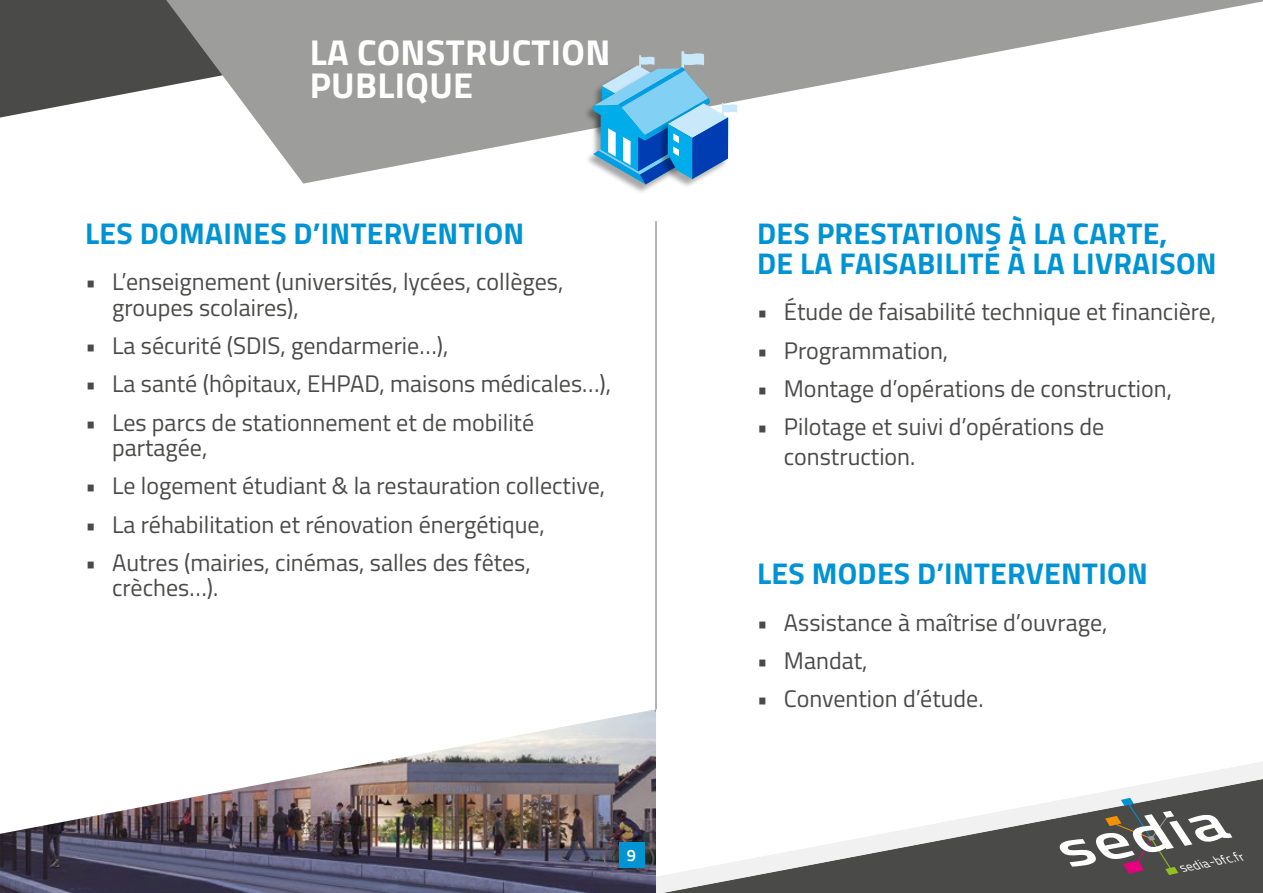
<style>
.page{position:relative;width:1263px;height:893px;background:#fff}
.page>*{position:absolute;margin:0;border:0;box-sizing:border-box;transform-origin:0 0}
.t1{font:700 36px "Titillium";letter-spacing:.01em;color:#fff}
.t2{font:700 30px/30px "Titillium";letter-spacing:.01em;color:#0093d3}
.t3{font:24px/25.5px "Titillium";color:#4a4a49}
.t4{font:600 16.5px "Titillium";color:#fff}
.t5{font:italic 12.6px "Titillium";color:#fff}
</style>
<div class="page">
<svg style="left:0;top:0;width:166px;height:118px;background:#626261"></svg>
<svg style="left:656px;top:762px;width:607px;height:131px"></svg>
<svg style="left:1060px;top:798px;width:172px;height:77px"></svg>
<svg style="left:166px;top:0;width:1097px;height:184px;fill:#9d9d9c"></svg>
<img style="left:0;top:709px;width:656px;height:184px">
<img style="left:581px;top:65px;width:75px;height:127px">
<svg style="left:592px;top:51px;width:145px;height:133px;background:#75aed2"></svg>
<hr style="left:655px;top:221px;width:2px;height:488px;background:#9d9d9c">
<div style="left:619px;top:842px;width:25px;height:25px;background:#0094d2"></div>
<p class="t1" style="left:310px;top:25px;width:302px">LA CONSTRUCTION</p>
<p class="t1" style="left:310px;top:58px;width:165px">PUBLIQUE</p>
<p class="t2" style="left:85px;top:217px;width:441px">LES DOMAINES D’INTERVENTION</p>
<p class="t3" style="left:112px;top:268px;width:453px;text-indent:-27px">• L’enseignement (universités, lycées, collèges, groupes scolaires),</p>
<p class="t3" style="left:85px;top:332px;width:365px">• La sécurité (SDIS, gendarmerie…),</p>
<p class="t3" style="left:85px;top:370px;width:528px">• La santé (hôpitaux, EHPAD, maisons médicales…),</p>
<p class="t3" style="left:112px;top:408px;width:424px;text-indent:-27px">• Les parcs de stationnement et de mobilité partagée,</p>
<p class="t3" style="left:85px;top:472px;width:522px">• Le logement étudiant &amp; la restauration collective,</p>
<p class="t3" style="left:85px;top:510px;width:461px">• La réhabilitation et rénovation énergétique,</p>
<p class="t3" style="left:112px;top:549px;width:420px;text-indent:-27px">• Autres (mairies, cinémas, salles des fêtes, crèches…).</p>
<p class="t4" style="left:627px;top:843px;width:11px">9</p>
<p class="t2" style="left:757px;top:217px;width:461px">DES PRESTATIONS À LA CARTE,<br>DE LA FAISABILITÉ À LA LIVRAISON</p>
<p class="t3" style="left:757px;top:298px;width:461px">• Étude de faisabilité technique et financière,</p>
<p class="t3" style="left:757px;top:336px;width:193px">• Programmation,</p>
<p class="t3" style="left:757px;top:375px;width:417px">• Montage d’opérations de construction,</p>
<p class="t3" style="left:784px;top:411px;width:322px;line-height:30px;text-indent:-27px">• Pilotage et suivi d’opérations de construction.</p>
<p class="t2" style="left:757px;top:557px;width:392px">LES MODES D’INTERVENTION</p>
<p class="t3" style="left:757px;top:608px;width:352px">• Assistance à maîtrise d’ouvrage,</p>
<p class="t3" style="left:757px;top:646px;width:112px">• Mandat,</p>
<p class="t3" style="left:757px;top:685px;width:228px">• Convention d’étude.</p>
<p class="t5" style="left:1180px;top:859px;width:66px;rotate:-11deg">sedia-bfc.fr</p>
</div>
